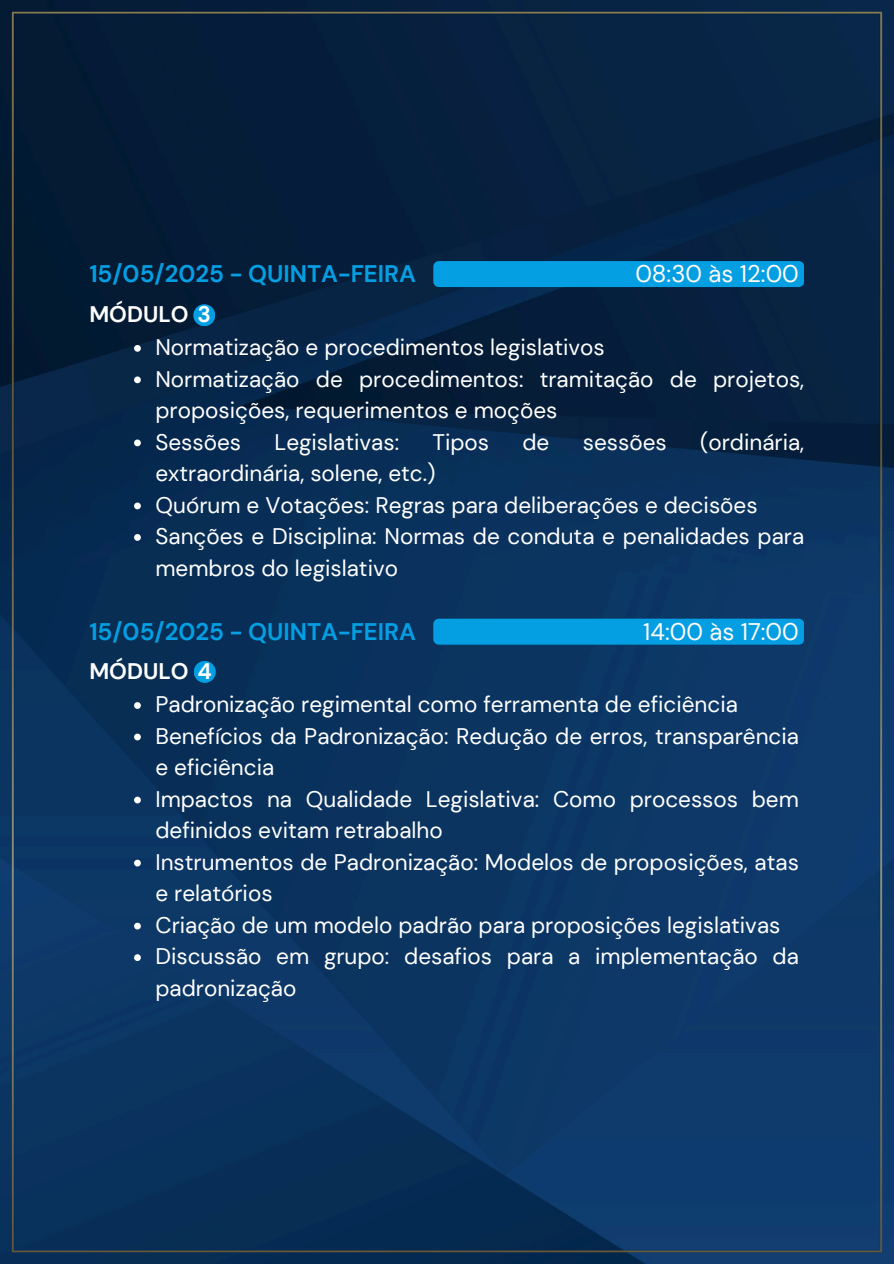
<style>
.page{position:relative;width:894px;height:1264px;background:#fff}
.page>*{position:absolute;margin:0;border:0;box-sizing:border-box;transform-origin:0 0}
.t1{font:700 24px "DM Sans";color:#049fe3}
.t2{font:24px "DM Sans";color:#fffbfb}
.t3{font:22.5px/31.5px "DM Sans";color:#fff}
.t4{font:700 22.5px "DM Sans";color:#fff}
</style>
<div class="page">
<img style="left:0;top:0;width:893px;height:1263px">
<div style="left:433px;top:261px;width:371px;height:26px;background:#049fe3"></div>
<div style="left:193px;top:304px;width:22px;height:22px;background:#049fe3;border-radius:50%"></div>
<svg style="left:134px;top:345px;width:7px;height:7px"></svg>
<svg style="left:134px;top:376px;width:7px;height:7px"></svg>
<svg style="left:134px;top:439px;width:7px;height:7px"></svg>
<svg style="left:134px;top:502px;width:7px;height:7px"></svg>
<svg style="left:134px;top:534px;width:7px;height:7px"></svg>
<div style="left:433px;top:618px;width:371px;height:26px;background:#049fe3"></div>
<div style="left:194px;top:661px;width:22px;height:22px;background:#049fe3;border-radius:50%"></div>
<svg style="left:134px;top:702px;width:7px;height:7px"></svg>
<svg style="left:134px;top:733px;width:7px;height:7px"></svg>
<svg style="left:134px;top:796px;width:7px;height:7px"></svg>
<svg style="left:134px;top:859px;width:7px;height:7px"></svg>
<svg style="left:134px;top:922px;width:7px;height:7px"></svg>
<svg style="left:134px;top:954px;width:7px;height:7px"></svg>
<p class="t1" style="left:89px;top:258px;width:328px">15/05/2025 - QUINTA-FEIRA</p>
<p class="t2" style="left:635px;top:258px;width:165px">08:30 às 12:00</p>
<p class="t4" style="left:89px;top:300px;width:123px">MÓDULO 3</p>
<h1 class="t3" style="left:155px;top:332px;width:450px">Normatização e procedimentos legislativos</h1>
<p class="t3" style="left:155px;top:363px;width:650px">Normatização de procedimentos: tramitação de projetos, proposições, requerimentos e moções</p>
<h1 class="t3" style="left:155px;top:426px;width:87px">Sessões</h1>
<h1 class="t3" style="left:274px;top:426px;width:126px">Legislativas:</h1>
<h1 class="t3" style="left:432px;top:426px;width:58px">Tipos</h1>
<h1 class="t3" style="left:522px;top:426px;width:28px">de</h1>
<h1 class="t3" style="left:582px;top:426px;width:85px">sessões</h1>
<h1 class="t3" style="left:699px;top:426px;width:106px">(ordinária,</h1>
<h1 class="t3" style="left:155px;top:458px;width:281px">extraordinária, solene, etc.)</h1>
<p class="t3" style="left:155px;top:489px;width:603px">Quórum e Votações: Regras para deliberações e decisões</p>
<p class="t3" style="left:155px;top:521px;width:650px">Sanções e Disciplina: Normas de conduta e penalidades para membros do legislativo</p>
<p class="t1" style="left:89px;top:616px;width:328px">15/05/2025 - QUINTA-FEIRA</p>
<p class="t2" style="left:643px;top:616px;width:157px">14:00 às 17:00</p>
<p class="t4" style="left:89px;top:656px;width:124px">MÓDULO 4</p>
<h1 class="t3" style="left:155px;top:688px;width:583px">Padronização regimental como ferramenta de eficiência</h1>
<p class="t3" style="left:155px;top:720px;width:644px">Benefícios da Padronização: Redução de erros, transparência e eficiência</p>
<h1 class="t3" style="left:155px;top:783px;width:644px">Impactos na Qualidade Legislativa: Como processos bem definidos evitam retrabalho</h1>
<p class="t3" style="left:155px;top:846px;width:644px">Instrumentos de Padronização: Modelos de proposições, atas e relatórios</p>
<p class="t3" style="left:155px;top:909px;width:626px">Criação de um modelo padrão para proposições legislativas</p>
<p class="t3" style="left:155px;top:940px;width:644px">Discussão em grupo: desafios para a implementação da padronização</p>
</div>
